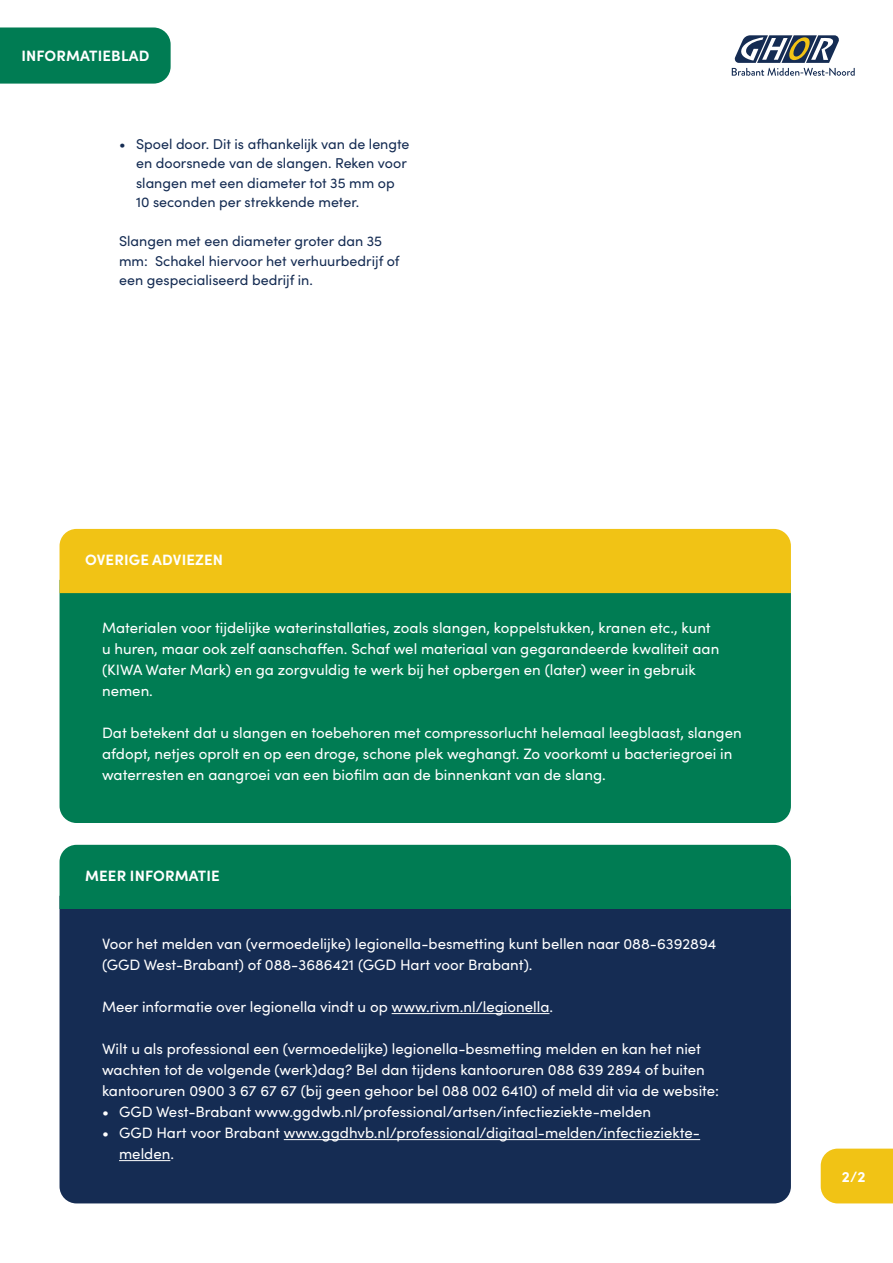
<style>
.page{position:relative;width:893px;height:1263px;background:#fff}
.page>*{position:absolute;margin:0;border:0;box-sizing:border-box;transform-origin:0 0}
.t1{font:15px/21px "Sofia Pro";color:#fff}
.t2{font:700 15px "Sofia Pro";letter-spacing:.01em;color:#fff}
.t3{font:14.25px/19.5px "Sofia Pro";color:#152c53}
</style>
<div class="page">
<div style="left:60px;top:593px;width:731px;height:230px;background:#007c53"></div>
<div style="left:60px;top:529px;width:731px;height:64px;background:#f1c315"></div>
<svg style="left:732px;top:35px;width:123px;height:41px"></svg>
<div style="left:0;top:27px;width:171px;height:57px;background:#007c53"></div>
<div style="left:821px;top:1148px;width:72px;height:55px;background:#f1c315"></div>
<div style="left:60px;top:909px;width:731px;height:294px;background:#152c53"></div>
<hr style="left:392px;top:1013px;width:157px;height:1px;background:#fff">
<hr style="left:284px;top:1139px;width:416px;height:1px;background:#fff">
<hr style="left:119px;top:1160px;width:51px;height:1px;background:#fff">
<div style="left:60px;top:845px;width:731px;height:64px;background:#007c53"></div>
<p class="t2" style="left:21px;top:44px;width:130px">INFORMATIEBLAD</p>
<p class="t3" style="left:136px;top:133px;width:275px;text-indent:-17px">• Spoel door. Dit is afhankelijk van de lengte en doorsnede van de slangen. Reken voor slangen met een diameter tot 35 mm op 10 seconden per strekkende meter.</p>
<p class="t3" style="left:119px;top:231px;width:282px">Slangen met een diameter groter dan 35 mm: Schakel hiervoor het verhuurbedrijf of een gespecialiseerd bedrijf in.</p>
<p class="t2" style="left:85px;top:548px;width:140px">OVERIGE ADVIEZEN</p>
<p class="t1" style="left:102px;top:617px;width:619px">Materialen voor tijdelijke waterinstallaties, zoals slangen, koppelstukken, kranen etc., kunt u huren, maar ook zelf aanschaffen. Schaf wel materiaal van gegarandeerde kwaliteit aan (KIWA Water Mark) en ga zorgvuldig te werk bij het opbergen en (later) weer in gebruik nemen.</p>
<p class="t1" style="left:102px;top:722px;width:641px">Dat betekent dat u slangen en toebehoren met compressorlucht helemaal leegblaast, slangen afdopt, netjes oprolt en op een droge, schone plek weghangt. Zo voorkomt u bacteriegroei in waterresten en aangroei van een biofilm aan de binnenkant van de slang.</p>
<p class="t2" style="left:85px;top:864px;width:136px">MEER INFORMATIE</p>
<p class="t1" style="left:102px;top:932px;width:616px">Voor het melden van (vermoedelijke) legionella-besmetting kunt bellen naar 088-6392894 (GGD West-Brabant) of 088-3686421 (GGD Hart voor Brabant).</p>
<p class="t1" style="left:102px;top:995px;width:453px">Meer informatie over legionella vindt u op www.rivm.nl/legionella.</p>
<p class="t1" style="left:102px;top:1037px;width:619px">Wilt u als professional een (vermoedelijke) legionella-besmetting melden en kan het niet wachten tot de volgende (werk)dag? Bel dan tijdens kantooruren 088 639 2894 of buiten kantooruren 0900 3 67 67 67 (bij geen gehoor bel 088 002 6410) of meld dit via de website:</p>
<p class="t1" style="left:102px;top:1100px;width:551px">• GGD West-Brabant www.ggdwb.nl/professional/artsen/infectieziekte-melden</p>
<p class="t1" style="left:119px;top:1121px;width:583px;text-indent:-17px">• GGD Hart voor Brabant www.ggdhvb.nl/professional/digitaal-melden/infectieziekte&shy;melden.</p>
<p class="t2" style="left:842px;top:1165px;width:25px">2/2</p>
</div>
